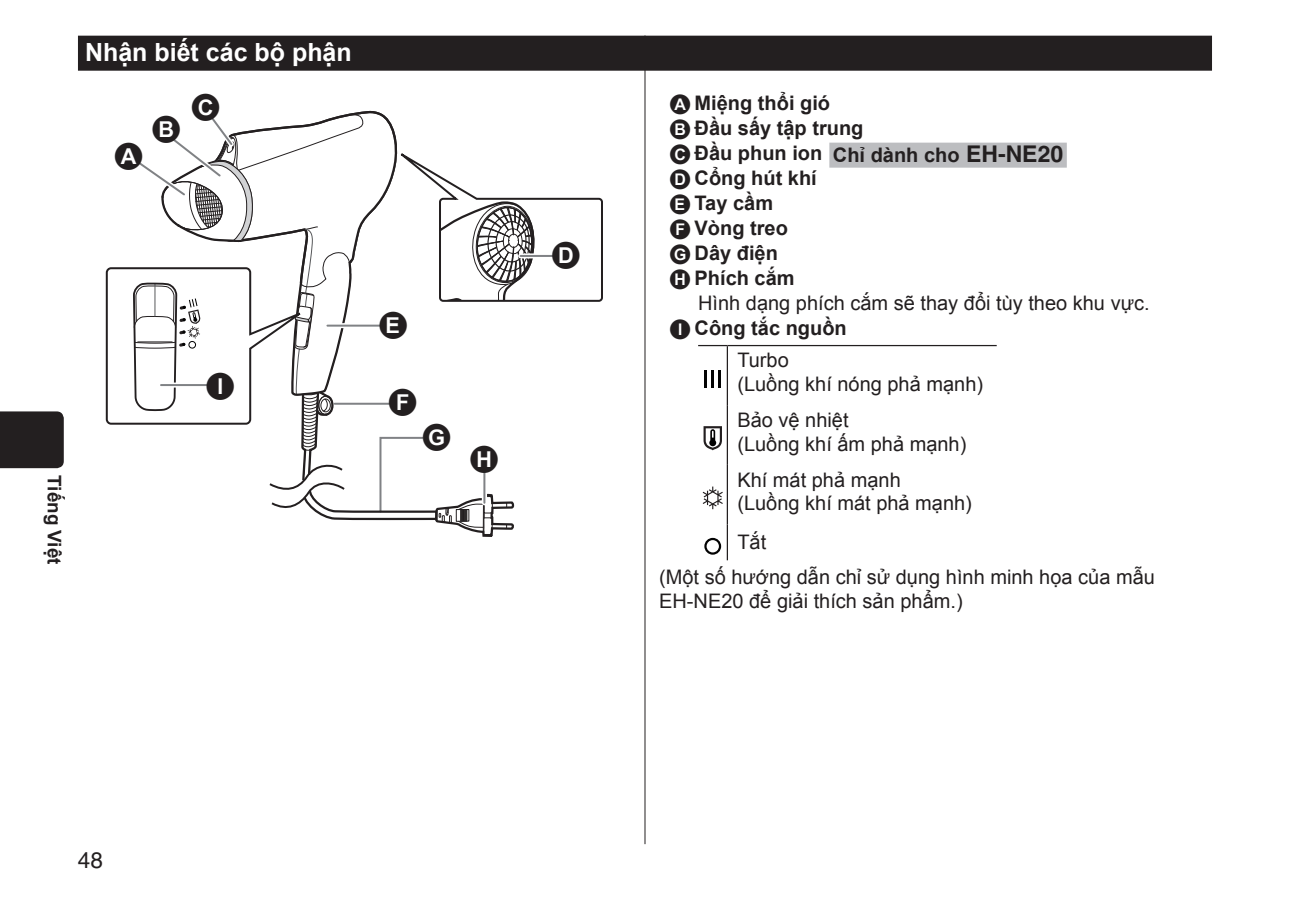
<style>
.page{position:relative;width:1290px;height:908px;background:#fff}
.page>*{position:absolute;margin:0;border:0;box-sizing:border-box;transform-origin:0 0}
.t1{font:27.25px "Circle Alphabet Nega";color:#231f20}
.t2{font:700 25px "Arial";color:#fff}
.t3{font:22.5px "Helvetica";color:#231f20}
.t4{font:20px/23.8px "Arial";color:#231f20}
.t5{font:700 20px/25px "Arial";color:#231f20}
.t6{font:700 18.75px "Arial";color:#231f20}
.s1{font-family:"Circle Alphabet Nega";font-weight:400}
.s2{font-family:"Helvetica";font-size:23px}
.s3{font-family:"Circle Alphabet Nega"}
.s4{font-weight:700}
</style>
<div class="page">
<div style="left:0;top:411px;width:64px;height:57px;background:#231f20"></div>
<hr style="left:644px;top:35px;width:1px;height:808px;background:#231f20">
<div style="left:78px;top:36px;width:1134px;height:35px;background:#231f20"></div>
<svg style="left:105px;top:110px;width:498px;height:427px"></svg>
<div style="left:521px;top:253px;width:32px;height:5px;background:#f8f8f8"></div>
<hr style="left:521px;top:255px;width:32px;height:2px;background:#808285">
<div style="left:327px;top:323px;width:54px;height:5px;background:#adafb1"></div>
<hr style="left:327px;top:324px;width:54px;height:2px;background:#808285">
<div style="left:161px;top:382px;width:47px;height:5px;background:#fff"></div>
<hr style="left:161px;top:384px;width:47px;height:2px;background:#808285">
<div style="left:829px;top:142px;width:238px;height:25px;background:#bcbdc0"></div>
<svg style="left:698px;top:345px;width:29px;height:1px"></svg>
<hr style="left:727px;top:345px;width:270px;height:1px;background:#231f20">
<hr style="left:727px;top:346px;width:1px;height:59px;background:#231f20">
<hr style="left:727px;top:405px;width:1px;height:59px;background:#231f20">
<hr style="left:727px;top:464px;width:1px;height:60px;background:#231f20">
<hr style="left:727px;top:524px;width:1px;height:36px;background:#231f20">
<svg style="left:705px;top:370px;width:2px;height:17px"></svg>
<hr style="left:711px;top:370px;width:3px;height:17px;background:#030303">
<hr style="left:718px;top:370px;width:3px;height:17px;background:#030303">
<svg style="left:703px;top:426px;width:19px;height:24px"></svg>
<svg style="left:703px;top:486px;width:20px;height:23px"></svg>
<svg style="left:704px;top:537px;width:17px;height:17px"></svg>
<p class="t2" style="left:85px;top:35px;width:268px">Nhận biết các bộ phận</p>
<h1 class="t1" style="left:114px;top:142px;width:30px">A</h1>
<h1 class="t1" style="left:152px;top:115px;width:30px">B</h1>
<h1 class="t1" style="left:191px;top:93px;width:30px">C</h1>
<p class="t6" style="left:67px;top:475px;width:90px;rotate:90deg">Tiếng Việt</p>
<h1 class="t1" style="left:206px;top:372px;width:30px">I</h1>
<h1 class="t1" style="left:379px;top:311px;width:30px">E</h1>
<h1 class="t1" style="left:388px;top:388px;width:30px">F</h1>
<h1 class="t1" style="left:423px;top:423px;width:30px">G</h1>
<h1 class="t1" style="left:470px;top:445px;width:30px">H</h1>
<h1 class="t1" style="left:552px;top:241px;width:30px">D</h1>
<p class="t5" style="left:670px;top:91px;width:395px"><span class="s1">A</span> Miệng thổi gió<br><span class="s1">B</span> Đầu sấy tập trung<br><span class="s1">C</span> Đầu phun ion Chỉ dành cho <span class="s2">EH-NE20<br></span><span class="s1">D</span> Cổng hút khí<br><span class="s1">E</span> Tay cầm<br><span class="s1">F</span> Vòng treo<br><span class="s1">G</span> Dây điện<br><span class="s1">H</span> Phích cắm</p>
<p class="t4" style="left:670px;top:290px;width:481px;line-height:25px;text-indent:28px">Hình dạng phích cắm sẽ thay đổi tùy theo khu vực.<br><span class="s3">I</span> <span class="s4">Công tắc nguồn</span></p>
<p class="t4" style="left:737px;top:348px;width:247px">Turbo<br>(Luồng khí nóng phả mạnh)</p>
<p class="t4" style="left:737px;top:408px;width:230px">Bảo vệ nhiệt<br>(Luồng khí ấm phả mạnh)</p>
<p class="t4" style="left:737px;top:467px;width:236px">Khí mát phả mạnh<br>(Luồng khí mát phả mạnh)</p>
<p class="t4" style="left:659px;top:524px;width:497px;line-height:35.5px;text-indent:78px">Tắt<br>(Một số hướng dẫn chỉ sử dụng hình minh họa của mẫu</p>
<p class="t4" style="left:659px;top:589px;width:305px">EH-NE20 để giải thích sản phẩm.)</p>
<p class="t3" style="left:78px;top:846px;width:27px">48</p>
</div>
